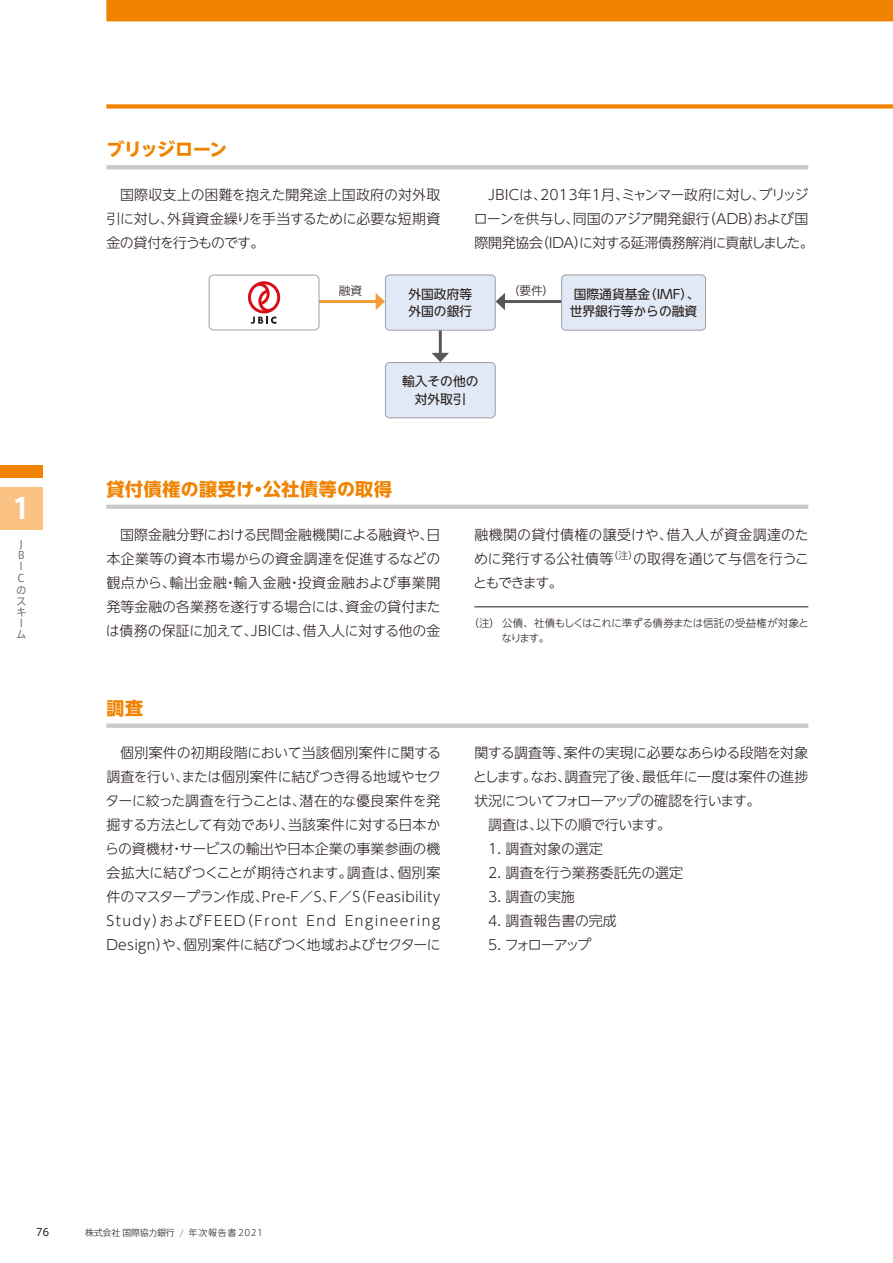
<style>
.page{position:relative;width:893px;height:1263px;background:#fff}
.page>*{position:absolute;margin:0;border:0;box-sizing:border-box;transform-origin:0 0}
.t1{font:28.5px "Axis Std Bold 90 pv RKSJ H";color:#fff}
.t2{font:18px "UD Shin Go NT Pr 6 N Bold 90 pv RKSJ H";letter-spacing:.02em;color:#f08300}
.t3{font:18px "UD Shin Go NT Pr 6 N Bold 90 pv RKSJ H";letter-spacing:-.04em;color:#f08300}
.t4{font:13.95px/24px "UD Shin Go NT Pr 6 N Light 90 pv RKSJ H";letter-spacing:-.015em;color:#231916;text-align:justify}
.t5{font:13.95px "UD Shin Go NT Pr 6 N Light 90 pv RKSJ H";letter-spacing:-.065em;color:#231916}
.t6{font:13.95px "UD Shin Go NT Pr 6 N Light 90 pv RKSJ H";letter-spacing:-.155em;color:#231916}
.t7{font:12.75px/17.2px "UD Shin Go NT Pr 6 N Reg 90 pv RKSJ H";color:#231916;text-align:center}
.t8{font:11.7px "UD Shin Go NT Pr 6 N Light 90 pv RKSJ H";color:#231916}
.t9{font:10.5px/15px "UD Shin Go NT Pr 6 N Light 90 pv RKSJ H";letter-spacing:-.03em;color:#231916}
.t10{font:10.5px/11.6px "Axis Std Regular 90 pv RKSJ V";color:#717171;text-align:center}
.t11{font:10.5px "Axis Latin Pro";color:#231916}
.t12{font:9px "Axis Std Light 90 pv RKSJ H";letter-spacing:-.02em;color:#231916}
.s1{color:#595857}
</style>
<div class="page">
<hr style="left:474px;top:607px;width:334px;height:1px;background:#231916">
<hr style="left:439px;top:322px;width:3px;height:34px;background:#595857">
<svg style="left:432px;top:353px;width:17px;height:9px"></svg>
<hr style="left:312px;top:300px;width:66px;height:3px;background:#f49d3a">
<svg style="left:375px;top:293px;width:10px;height:17px"></svg>
<hr style="left:502px;top:300px;width:60px;height:3px;background:#595857">
<svg style="left:495px;top:293px;width:10px;height:17px"></svg>
<div style="left:209px;top:275px;width:110px;height:55px;background:#fff;border-radius:4px"></div>
<div style="left:209px;top:275px;width:110px;height:55px;border:1px solid #9f9fa0;border-radius:4px"></div>
<svg style="left:248px;top:281px;width:32px;height:43px"></svg>
<div style="left:561px;top:275px;width:144px;height:55px;background:#e1e9f6;border-radius:4px"></div>
<div style="left:561px;top:275px;width:145px;height:56px;border:1px solid #9f9fa0;border-radius:4px"></div>
<div style="left:385px;top:363px;width:110px;height:55px;background:#e1e9f6;border-radius:4px"></div>
<div style="left:385px;top:362px;width:110px;height:56px;border:1px solid #9f9fa0;border-radius:4px"></div>
<div style="left:385px;top:275px;width:110px;height:55px;background:#e1e9f6;border-radius:4px"></div>
<div style="left:385px;top:275px;width:110px;height:56px;border:1px solid #9f9fa0;border-radius:4px"></div>
<hr style="left:106px;top:165px;width:702px;height:4px;background:#c9c9ca">
<hr style="left:106px;top:724px;width:702px;height:4px;background:#c9c9ca">
<hr style="left:106px;top:505px;width:702px;height:4px;background:#c9c9ca">
<div style="left:0;top:488px;width:43px;height:42px;background:#f9c283"></div>
<div style="left:0;top:465px;width:43px;height:13px;background:#f08300"></div>
<div style="left:106px;top:104px;width:786px;height:5px;background:#f08300"></div>
<div style="left:106px;top:0;width:786px;height:21px;background:#f08300"></div>
<h1 class="t1" style="left:12px;top:498px;width:21px">1</h1>
<p class="t10" style="left:16px;top:540px;width:11px">J<br>B<br>I<br>Cの</p>
<p class="t10" style="left:16px;top:597px;width:11px;line-height:10.9px;text-align:left">スキーム</p>
<p class="t3" style="left:106px;top:143px;width:122px">ブリッジローン</p>
<p class="t4" style="left:106px;top:185px;width:335px;text-indent:14px">国際収支上の困難を抱えた開発途上国政府の対外取引に対し、外貨資金繰りを手当するために必要な短期資金の貸付を行うものです。</p>
<p class="t4" style="left:474px;top:185px;width:341px;text-align:left;text-indent:14px">JBICは、2013年1月、ミャンマー政府に対し、ブリッジローンを供与し、同国のアジア開発銀行（ADB）および国際開発協会（IDA）に対する延滞債務解消に貢献しました。</p>
<p class="t8" style="left:339px;top:286px;width:25px">融資</p>
<p class="t8" style="left:508px;top:286px;width:48px">（要件）</p>
<p class="t7" style="left:569px;top:287px;width:131px">国際通貨基金（IMF）、世界銀行等からの融資</p>
<p class="t7" style="left:408px;top:287px;width:65px;text-align:left">外国政府等外国の銀行</p>
<p class="t7" style="left:402px;top:375px;width:78px">輸入その他の対外取引</p>
<p class="t2" style="left:106px;top:482px;width:287px">貸付債権の譲受け・公社債等の取得</p>
<p class="t4" style="left:106px;top:525px;width:336px;text-indent:14px">国際金融分野における民間金融機関による融資や、日本企業等の資本市場からの資金調達を促進するなどの観点から、輸出金融・輸入金融・投資金融および事業開発等金融の各業務を遂行する場合には、資金の貸付または債務の保証に加えて、JBICは、借入人に対する他の金</p>
<p class="t4" style="left:473px;top:525px;width:337px">融機関の貸付債権の譲受けや、借入人が資金調達のために発行する公社債等<sup>（注）</sup>の取得を通じて与信を行うこともできます。</p>
<p class="t9" style="left:501px;top:617px;width:309px;text-indent:-33px">（注） 公債、社債もしくはこれに準ずる債券または信託の受益権が対象となります。</p>
<p class="t2" style="left:106px;top:701px;width:38px">調査</p>
<p class="t4" style="left:105px;top:743px;width:337px;text-indent:15px">個別案件の初期段階において当該個別案件に関する調査を行い、または個別案件に結びつき得る地域やセクターに絞った調査を行うことは、潜在的な優良案件を発掘する方法として有効であり、当該案件に対する日本からの資機材・サービスの輸出や日本企業の事業参画の機会拡大に結びつくことが期待されます。調査は、個別案件のマスタープラン作成、Pre-F／S、F／S（Feasibility Study）およびFEED（Front End Engineering Design）や、個別案件に結びつく地域およびセクターに</p>
<p class="t4" style="left:474px;top:743px;width:335px">関する調査等、案件の実現に必要なあらゆる段階を対象</p>
<p class="t4" style="left:473px;top:767px;width:336px">とします。なお、調査完了後、最低年に一度は案件の進捗</p>
<p class="t5" style="left:474px;top:796px;width:287px">状況についてフォローアップの確認を行います。</p>
<p class="t4" style="left:488px;top:815px;width:184px">調査は、以下の順で行います。</p>
<p class="t4" style="left:488px;top:839px;width:130px">1. 調査対象の選定　</p>
<p class="t4" style="left:488px;top:863px;width:210px">2. 調査を行う業務委託先の選定　</p>
<p class="t4" style="left:488px;top:887px;width:102px">3. 調査の実施　</p>
<p class="t4" style="left:488px;top:911px;width:130px">4. 調査報告書の完成</p>
<p class="t6" style="left:488px;top:940px;width:104px">5. フォローアップ</p>
<p class="t11" style="left:36px;top:1226px;width:15px">76</p>
<p class="t12" style="left:85px;top:1229px;width:179px">株式会社 国際協力銀行 <span class="s1">/</span> 年次報告書 2021</p>
</div>
